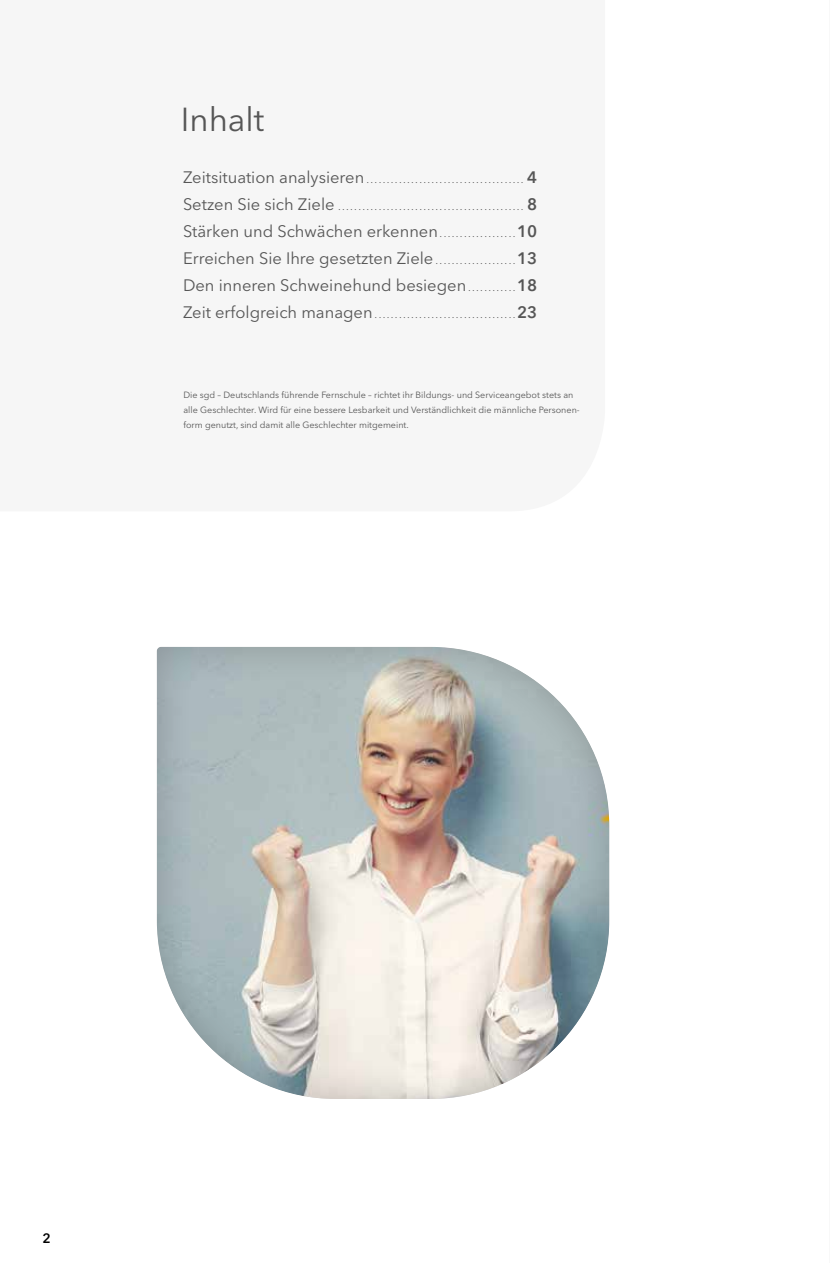
<style>
.page{position:relative;width:830px;height:1263px;background:#fff}
.page>*{position:absolute;margin:0;border:0;box-sizing:border-box;transform-origin:0 0}
.t1{font:33px "Avenir Next LT Pro";color:#565656}
.t2{font:100 16.5px/27px "Avenir Next LT Pro";color:#565656;text-align:justify}
.t3{font:600 13.5px "Avenir Next LT Pro";color:#000}
.t4{font:9px/15px "Avenir Next LT Pro";color:#565656}
.s1{font-weight:400}
.s2{font-weight:600}
</style>
<div class="page">
<div style="left:156px;top:646px;width:456px;height:453px;background:#000;opacity:.2"></div>
<hr style="left:828px;top:0;width:1px;height:1263px;background:#f6f6f6">
<h1 class="t1" style="left:181px;top:100px;width:85px">Inhalt</h1>
<p class="t2" style="left:183px;top:163px;width:356px"><span class="s1">Zeitsituation analysieren</span>....................................... <span class="s2">4<br></span><span class="s1">Setzen Sie sich Ziele</span> .............................................. <span class="s2">8<br></span><span class="s1">Stärken und Schwächen erkennen</span>...................<span class="s2">10<br></span><span class="s1">Erreichen Sie Ihre gesetzten Ziele</span>....................<span class="s2">13<br></span><span class="s1">Den inneren Schweinehund besiegen</span>............<span class="s2">18<br></span><span class="s1">Zeit erfolgreich managen</span>...................................<span class="s2">23</span></p>
<p class="t4" style="left:183px;top:387px;width:397px">Die sgd – Deutschlands führende Fernschule – richtet ihr Bildungs- und Serviceangebot stets an alle Geschlechter. Wird für eine bessere Lesbarkeit und Verständlichkeit die männliche Personen&shy;form genutzt, sind damit alle Geschlechter mitgemeint.</p>
<p class="t3" style="left:43px;top:1230px;width:10px">2</p>
</div>
